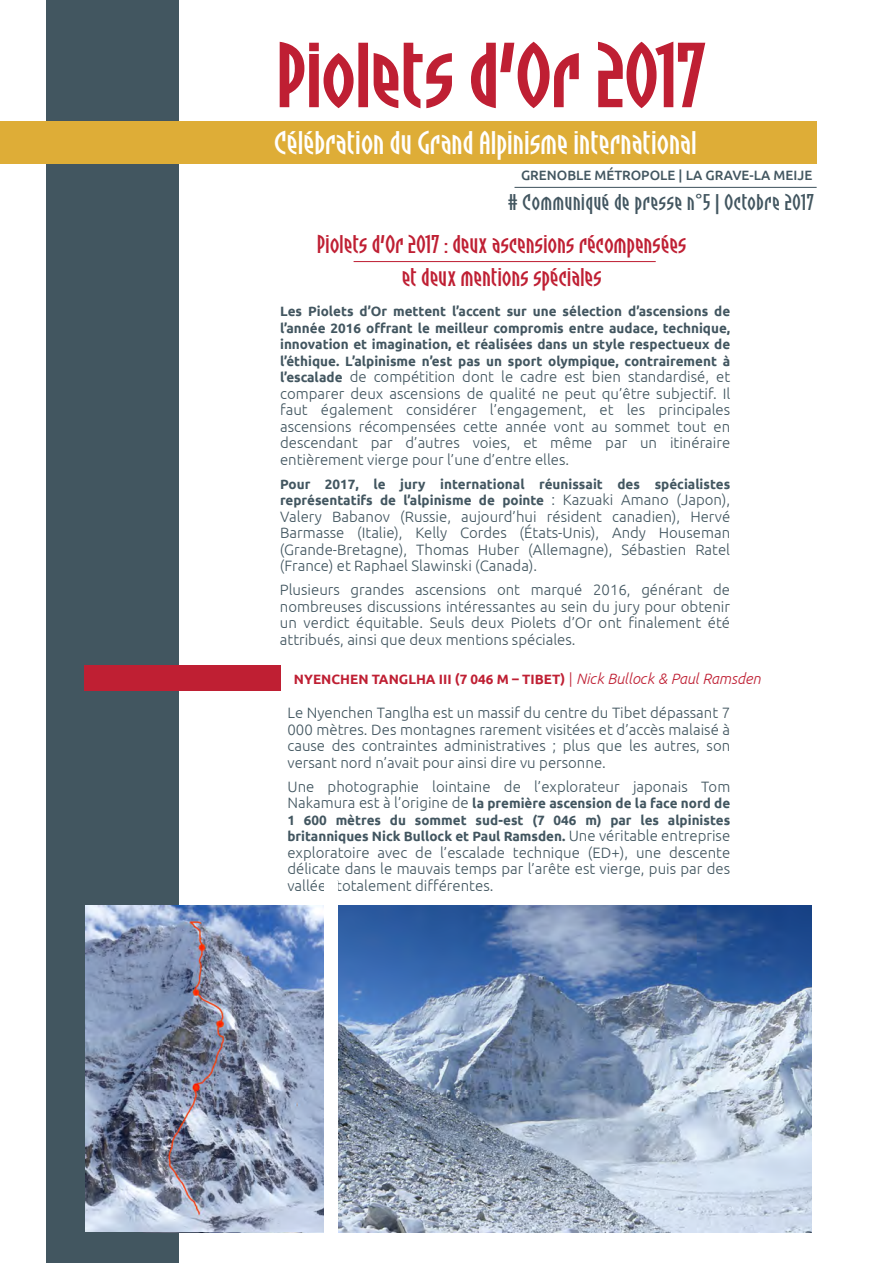
<style>
.page{position:relative;width:893px;height:1263px;background:#fff}
.page>*{position:absolute;margin:0;border:0;box-sizing:border-box;transform-origin:0 0}
.t1{font:80.25px "Tyson";letter-spacing:.04em;color:#bf1f33;scale:1.18 1}
.t2{font:29.25px "Tyson";letter-spacing:.04em;color:#fff;scale:1.18 1}
.t3{font:22.95px/33px "Tyson";letter-spacing:.04em;color:#bf1f33;text-align:center;scale:1.18 1}
.t4{font:20.4px "Tyson";letter-spacing:.06em;color:#425660;scale:1.18 1}
.t5{font:300 15px/16.5px "Ubuntu";color:#425660;text-align:justify}
.t6{font:700 13.5px/16.5px "Ubuntu";color:#425660;text-align:justify}
.t7{font:700 13.5px "Ubuntu";color:#bf1f33}
.t8{font:500 13.5px "Ubuntu";color:#425660}
.s1{font-weight:700;font-size:13.5px}
.s2{font-weight:300;font-size:15px}
.s3{font-weight:300;font-style:italic;font-size:15px}
</style>
<div class="page">
<div style="left:46px;top:0;width:133px;height:1263px;background:#425660"></div>
<hr style="left:354px;top:261px;width:302px;height:1px;background:#bf1f33">
<div style="left:84px;top:665px;width:197px;height:26px;background:#bf1f33"></div>
<img style="left:143px;top:905px;width:668px;height:327px">
<img style="left:85px;top:905px;width:239px;height:326px">
<div style="left:324px;top:881px;width:14px;height:359px;background:#fff"></div>
<div style="left:0;top:121px;width:817px;height:43px;background:#dead37"></div>
<svg style="left:279px;top:41px;width:75px;height:68px"></svg>
<div style="left:358px;top:43px;width:10px;height:64px;border:2px solid #bf1f33"></div>
<svg style="left:373px;top:42px;width:79px;height:67px"></svg>
<svg style="left:471px;top:41px;width:108px;height:68px"></svg>
<svg style="left:598px;top:41px;width:108px;height:68px"></svg>
<hr style="left:515px;top:187px;width:302px;height:1px;background:#425660">
<h1 class="t1" style="left:279px;top:32px;width:362px">Piolets d’Or 2017</h1>
<h2 class="t2" style="left:275px;top:127px;width:359px">Célébration du Grand Alpinisme international</h2>
<p class="t8" style="left:521px;top:167px;width:293px">GRENOBLE MÉTROPOLE | LA GRAVE-LA MEIJE</p>
<h3 class="t4" style="left:508px;top:191px;width:260px"># Communiqué de presse n°5 | Octobre 2017</h3>
<h3 class="t3" style="left:317px;top:229px;width:314px">Piolets d’Or 2017 : deux ascensions récompensées et deux mentions spéciales</h3>
<p class="t6" style="left:280px;top:303px;width:452px">Les Piolets d’Or mettent l’accent sur une sélection d’ascensions de l’année 2016 offrant le meilleur compromis entre audace, technique, innovation et imagination, et réalisées dans un style respectueux de l’éthique. L’alpinisme n’est pas un sport olympique, contrairement à</p>
<p class="t5" style="left:280px;top:368px;width:452px"><span class="s1">l’escalade</span> de compétition dont le cadre est bien standardisé, et comparer deux ascensions de qualité ne peut qu’être subjectif. Il faut également considérer l’engagement, et les principales ascensions récompensées cette année vont au sommet tout en descendant par d’autres voies, et même par un itinéraire entièrement vierge pour l’une d’entre elles.</p>
<p class="t6" style="left:280px;top:475px;width:452px">Pour 2017, le jury international réunissait des spécialistes représentatifs de l’alpinisme de pointe <span class="s2">: Kazuaki Amano (Japon),</span></p>
<p class="t5" style="left:280px;top:508px;width:452px">Valery Babanov (Russie, aujourd’hui résident canadien), Hervé Barmasse (Italie), Kelly Cordes (États-Unis), Andy Houseman (Grande-Bretagne), Thomas Huber (Allemagne), Sébastien Ratel (France) et Raphael Slawinski (Canada).</p>
<p class="t5" style="left:280px;top:581px;width:452px">Plusieurs grandes ascensions ont marqué 2016, générant de nombreuses discussions intéressantes au sein du jury pour obtenir un verdict équitable. Seuls deux Piolets d’Or ont finalement été attribués, ainsi que deux mentions spéciales.</p>
<p class="t7" style="left:294px;top:671px;width:468px">NYENCHEN TANGLHA III (7 046 M – TIBET) <span class="s2">|</span> <span class="s3">Nick Bullock &amp; Paul Ramsden</span></p>
<p class="t5" style="left:287px;top:704px;width:444px">Le Nyenchen Tanglha est un massif du centre du Tibet dépassant 7<br>000 mètres. Des montagnes rarement visitées et d’accès malaisé à cause des contraintes administratives ; plus que les autres, son versant nord n’avait pour ainsi dire vu personne.</p>
<p class="t5" style="left:287px;top:778px;width:444px">Une photographie lointaine de l’explorateur japonais Tom</p>
<p class="t6" style="left:287px;top:795px;width:444px"><span class="s2">Nakamura est à l’origine de</span> la première ascension de la face nord de 1 600 mètres du sommet sud-est (7 046 m) par les alpinistes britanniques Nick Bullock et Paul Ramsden. <span class="s2">Une véritable entreprise</span></p>
<p class="t5" style="left:287px;top:844px;width:444px">exploratoire avec de l’escalade technique (ED+), une descente délicate dans le mauvais temps par l’arête est vierge, puis par des vallées totalement différentes.</p>
</div>
